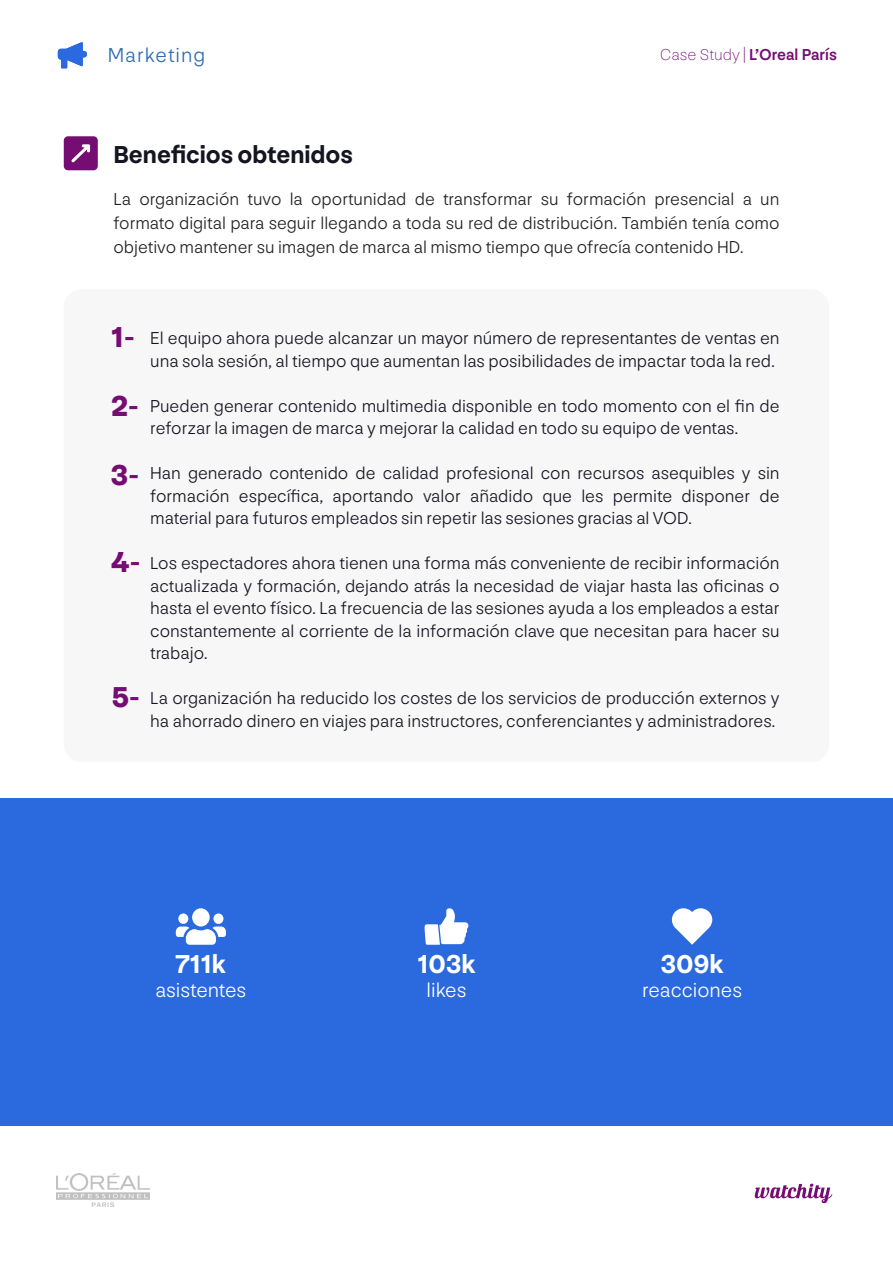
<style>
.page{position:relative;width:893px;height:1263px;background:#fff}
.page>*{position:absolute;margin:0;border:0;box-sizing:border-box;transform-origin:0 0}
.num-destacat-llistat{font:900 30px "NN Forever Grotesk STD";color:#760d72}
.info-destacadt-picto{font:700 27px "NN Forever Grotesk STD";color:#fff}
.Subtítuo-1{font:700 25.5px "NN Forever Grotesk STD";color:#151521}
.info-pictograma-ligh{font:300 21px "NN Forever Grotesk STD";color:#fff}
.Formato-documento{font:300 21px "NN Forever Grotesk STD";letter-spacing:.05em;color:#2e6bb4}
.bullet-points{font:300 18px/22.5px "NN Forever Grotesk STD";color:#151521}
.texto-parrafo{font:300 18px/24px "NN Forever Grotesk STD";color:#231f20;text-align:justify}
.t1{font:500 16.5px "NN Forever Grotesk STD";color:#760d72}
.s1{font-weight:100}
</style>
<div class="page">
<svg style="left:755px;top:1183px;width:77px;height:20px"></svg>
<img style="left:56px;top:1174px;width:93px;height:32px">
<div style="left:0;top:798px;width:893px;height:328px;background:#2b6ade"></div>
<svg style="left:58px;top:42px;width:29px;height:26px"></svg>
<div style="left:64px;top:289px;width:765px;height:473px;background:#f7f7f7;border-radius:18px"></div>
<svg style="left:672px;top:908px;width:40px;height:37px"></svg>
<svg style="left:424px;top:908px;width:45px;height:37px"></svg>
<svg style="left:176px;top:908px;width:50px;height:37px"></svg>
<div style="left:64px;top:136px;width:34px;height:34px;background:#760d72;border-radius:4px"></div>
<svg style="left:71px;top:144px;width:20px;height:19px"></svg>
<p class="Formato-documento" style="left:108px;top:43px;width:99px">Marketing</p>
<p class="Formato-documento" style="left:105px;top:53px;width:75px">&amp; Sales</p>
<p class="Subtítuo-1" style="left:113px;top:139px;width:241px">Beneficios obtenidos</p>
<p class="t1" style="left:660px;top:44px;width:178px"><span class="s1">Case Study |</span> L’Oreal París</p>
<p class="texto-parrafo" style="left:113px;top:187px;width:668px">La organización tuvo la oportunidad de transformar su formación presencial a un formato digital para seguir llegando a toda su red de distribución. También tenía como objetivo mantener su imagen de marca al mismo tiempo que ofrecía contenido HD.</p>
<p class="num-destacat-llistat" style="left:111px;top:318px;width:25px">1-</p>
<p class="num-destacat-llistat" style="left:111px;top:387px;width:29px">2-</p>
<p class="num-destacat-llistat" style="left:111px;top:456px;width:30px">3-</p>
<p class="num-destacat-llistat" style="left:111px;top:543px;width:31px">4-</p>
<p class="num-destacat-llistat" style="left:112px;top:677px;width:30px">5-</p>
<p class="bullet-points" style="left:150px;top:327px;width:631px">El equipo ahora puede alcanzar un mayor número de representantes de ventas en una sola sesión, al tiempo que aumentan las posibilidades de impactar toda la red.</p>
<p class="bullet-points" style="left:150px;top:394px;width:631px">Pueden generar contenido multimedia disponible en todo momento con el fin de reforzar la imagen de marca y mejorar la calidad en todo su equipo de ventas.</p>
<p class="bullet-points" style="left:150px;top:462px;width:631px;text-align:justify">Han generado contenido de calidad profesional con recursos asequibles y sin formación específica, aportando valor añadido que les permite disponer de material para futuros empleados sin repetir las sesiones gracias al VOD.</p>
<p class="bullet-points" style="left:150px;top:552px;width:631px;text-align:justify">Los espectadores ahora tienen una forma más conveniente de recibir información actualizada y formación, dejando atrás la necesidad de viajar hasta las oficinas o hasta el evento físico. La frecuencia de las sesiones ayuda a los empleados a estar constantemente al corriente de la información clave que necesitan para hacer su trabajo.</p>
<p class="bullet-points" style="left:150px;top:687px;width:631px">La organización ha reducido los costes de los servicios de producción externos y ha ahorrado dinero en viajes para instructores, conferenciantes y administradores.</p>
<p class="info-destacadt-picto" style="left:176px;top:947px;width:51px">711k</p>
<p class="info-pictograma-ligh" style="left:156px;top:978px;width:92px">asistentes</p>
<p class="info-destacadt-picto" style="left:418px;top:947px;width:59px">103k</p>
<p class="info-pictograma-ligh" style="left:426px;top:978px;width:41px">likes</p>
<p class="info-destacadt-picto" style="left:661px;top:947px;width:64px">309k</p>
<p class="info-pictograma-ligh" style="left:642px;top:978px;width:101px">reacciones</p>
</div>
